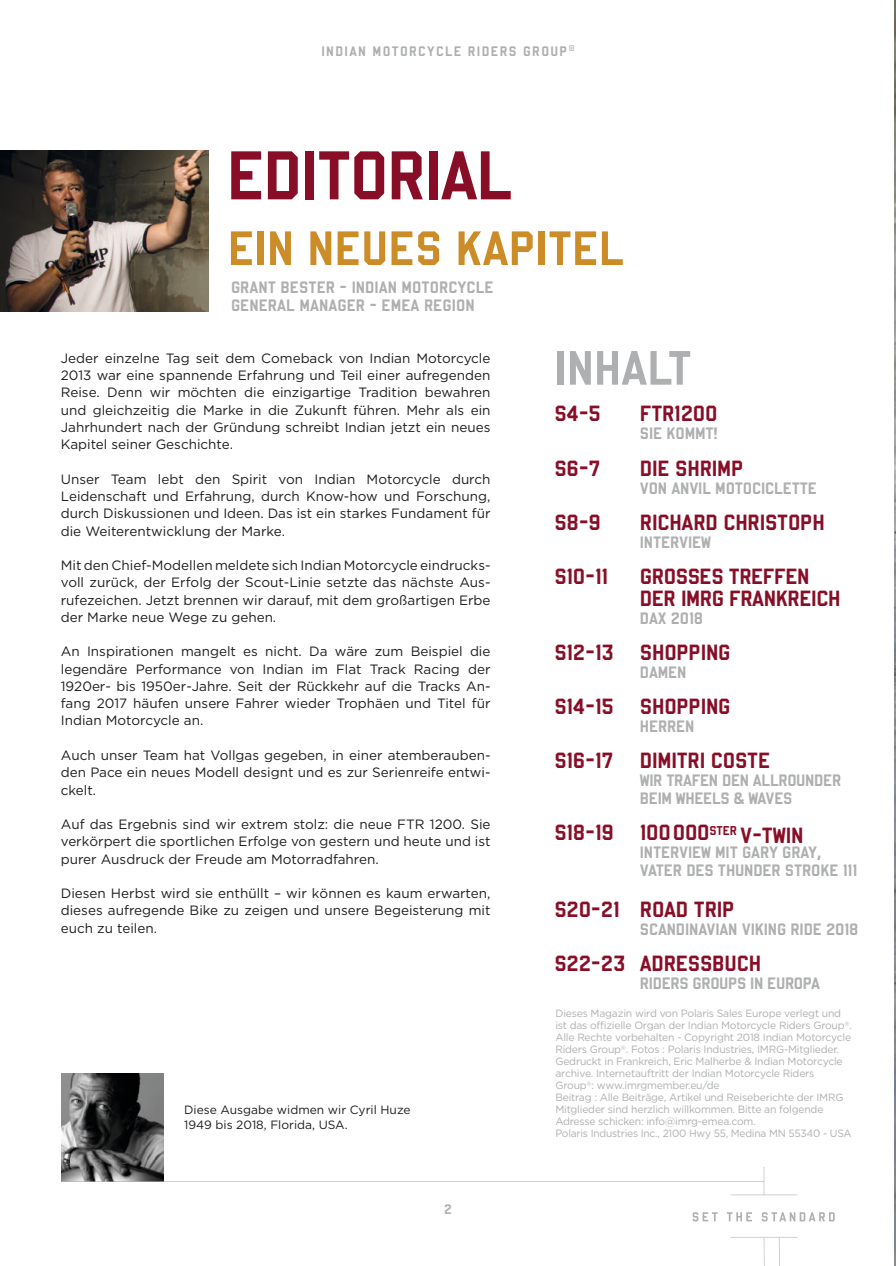
<style>
.page{position:relative;width:896px;height:1266px;background:#fff}
.page>*{position:absolute;margin:0;border:0;box-sizing:border-box;transform-origin:0 0}
.t1{font:75px "Hoboken High Sans";letter-spacing:-.02em;color:#880e27}
.t2{font:52.5px "Hoboken High Sans";color:#cc8d29}
.t3{font:52.5px "Hoboken High Sans";color:#aeafb0}
.t4{font:24px/22.5px "Hoboken High Sans";letter-spacing:-.01em;color:#880e27}
.t5{font:18px/18px "Hoboken High Sans";letter-spacing:-.01em;color:#aeafb0}
.t6{font:15px "Hoboken High Sans";letter-spacing:.09em;color:#aeafb0}
.t7{font:13.5px/17.2px "Gotham";color:#1d1d1b;text-align:justify}
.t8{font:12px/14.4px "Gotham";color:#1d1d1b}
.t9{font:10.5px/12px "Gotham";letter-spacing:-.02em;color:#aeafb0}
</style>
<div class="page">
<img style="left:61px;top:1073px;width:102px;height:93px">
<img style="left:894px;top:2px;width:1px;height:1261px">
<svg style="left:61px;top:1166px;width:773px;height:99px"></svg>
<img style="left:0;top:151px;width:208px;height:160px">
<p class="t6" style="left:321px;top:43px;width:255px">INDIAN MOTORCYCLE RIDERS GROUP<sup>®</sup></p>
<h1 class="t1" style="left:227px;top:135px;width:288px">EDITORIAL</h1>
<h2 class="t2" style="left:228px;top:220px;width:398px">EIN NEUES KAPITEL</h2>
<h3 class="t5" style="left:231px;top:278px;width:264px">GRANT BESTER - INDIAN MOTORCYCLE<br>GENERAL MANAGER - EMEA REGION</h3>
<p class="t7" style="left:61px;top:349px;width:431px">Jeder einzelne Tag seit dem Comeback von Indian Motorcycle 2013 war eine spannende Erfahrung und Teil einer aufregenden Reise. Denn wir möchten die einzigartige Tradition bewahren und gleichzeitig die Marke in die Zukunft führen. Mehr als ein Jahrhundert nach der Gründung schreibt Indian jetzt ein neues Kapitel seiner Geschichte.</p>
<p class="t7" style="left:61px;top:470px;width:431px">Unser Team lebt den Spirit von Indian Motorcycle durch Leidenschaft und Erfahrung, durch Know-how und Forschung, durch Diskussionen und Ideen. Das ist ein starkes Fundament für die Weiterentwicklung der Marke.</p>
<p class="t7" style="left:61px;top:556px;width:431px">Mit den Chief-Modellen meldete sich Indian Motorcycle eindrucks&shy;voll zurück, der Erfolg der Scout-Linie setzte das nächste Aus&shy;rufezeichen. Jetzt brennen wir darauf, mit dem großartigen Erbe der Marke neue Wege zu gehen.</p>
<p class="t7" style="left:61px;top:642px;width:431px">An Inspirationen mangelt es nicht. Da wäre zum Beispiel die legendäre Performance von Indian im Flat Track Racing der 1920er- bis 1950er-Jahre. Seit der Rückkehr auf die Tracks An&shy;fang 2017 häufen unsere Fahrer wieder Trophäen und Titel für Indian Motorcycle an.</p>
<p class="t7" style="left:61px;top:746px;width:431px">Auch unser Team hat Vollgas gegeben, in einer atemberauben&shy;den Pace ein neues Modell designt und es zur Serienreife entwi&shy;ckelt.</p>
<p class="t7" style="left:61px;top:815px;width:431px">Auf das Ergebnis sind wir extrem stolz: die neue FTR 1200. Sie verkörpert die sportlichen Erfolge von gestern und heute und ist purer Ausdruck der Freude am Motorradfahren.</p>
<p class="t7" style="left:61px;top:884px;width:431px">Diesen Herbst wird sie enthüllt – wir können es kaum erwarten, dieses aufregende Bike zu zeigen und unsere Begeisterung mit euch zu teilen.</p>
<p class="t8" style="left:184px;top:1102px;width:228px">Diese Ausgabe widmen wir Cyril Huze<br>1949 bis 2018, Florida, USA.</p>
<p class="t6" style="left:444px;top:1201px;width:9px">2</p>
<h2 class="t3" style="left:554px;top:339px;width:139px">INHALT</h2>
<h3 class="t4" style="left:554px;top:402px;width:48px">S4-5</h3>
<h3 class="t4" style="left:640px;top:402px;width:79px">FTR1200</h3>
<h3 class="t5" style="left:639px;top:424px;width:79px">SIE KOMMT!</h3>
<h3 class="t4" style="left:554px;top:456px;width:48px">S6-7</h3>
<h3 class="t4" style="left:640px;top:456px;width:105px">DIE SHRIMP</h3>
<h3 class="t5" style="left:639px;top:478px;width:178px">VON ANVIL MOTOCICLETTE</h3>
<h3 class="t4" style="left:554px;top:510px;width:48px">S8-9</h3>
<h3 class="t4" style="left:640px;top:510px;width:186px">RICHARD CHRISTOPH</h3>
<h3 class="t5" style="left:639px;top:532px;width:73px">INTERVIEW</h3>
<h3 class="t4" style="left:554px;top:564px;width:55px">S10-11</h3>
<h3 class="t4" style="left:640px;top:564px;width:202px">GROSSES TREFFEN<br>DER IMRG FRANKREICH</h3>
<h3 class="t5" style="left:639px;top:609px;width:65px">DAX 2018</h3>
<h3 class="t4" style="left:554px;top:641px;width:178px">S12-13 SHOPPING</h3>
<h3 class="t5" style="left:639px;top:663px;width:48px">DAMEN</h3>
<h3 class="t4" style="left:554px;top:695px;width:178px">S14-15 SHOPPING</h3>
<h3 class="t5" style="left:639px;top:717px;width:56px">HERREN</h3>
<h3 class="t4" style="left:554px;top:749px;width:217px">S16-17 DIMITRI COSTE</h3>
<h3 class="t5" style="left:639px;top:771px;width:203px">WIR TRAFEN DEN ALLROUNDER<br>BEIM WHEELS &amp; WAVES</h3>
<h3 class="t4" style="left:554px;top:821px;width:250px">S18-19 100000<sup>STER</sup> V-TWIN</h3>
<h3 class="t5" style="left:639px;top:843px;width:219px">INTERVIEW MIT GARY GRAY,<br>VATER DES THUNDER STROKE 111</h3>
<h3 class="t4" style="left:554px;top:897px;width:182px">S20-21 ROAD TRIP</h3>
<h3 class="t5" style="left:639px;top:919px;width:220px">SCANDINAVIAN VIKING RIDE 2018</h3>
<h3 class="t4" style="left:554px;top:951px;width:208px">S22-23 ADRESSBUCH</h3>
<h3 class="t5" style="left:639px;top:973px;width:181px">RIDERS GROUPS IN EUROPA</h3>
<p class="t9" style="left:555px;top:1007px;width:298px">Dieses Magazin wird von Polaris Sales Europe verlegt und ist das offizielle Organ der Indian Motorcycle Riders Group<sup>®</sup>.<br>Alle Rechte vorbehalten - Copyright 2018 Indian Motorcycle Riders Group<sup>®</sup>. Fotos : Polaris Industries, IMRG-Mitglieder.<br>Gedruckt in Frankreich, Eric Malherbe &amp; Indian Motorcycle archive. Internetauftritt der Indian Motorcycle Riders Group<sup>®</sup>: www.imrgmember.eu/de<br>Beitrag : Alle Beiträge, Artikel und Reiseberichte der IMRG Mitglieder sind herzlich willkommen. Bitte an folgende Adresse schicken: info@imrg-emea.com.<br>Polaris Industries Inc., 2100 Hwy 55, Medina MN 55340 - USA</p>
</div>
